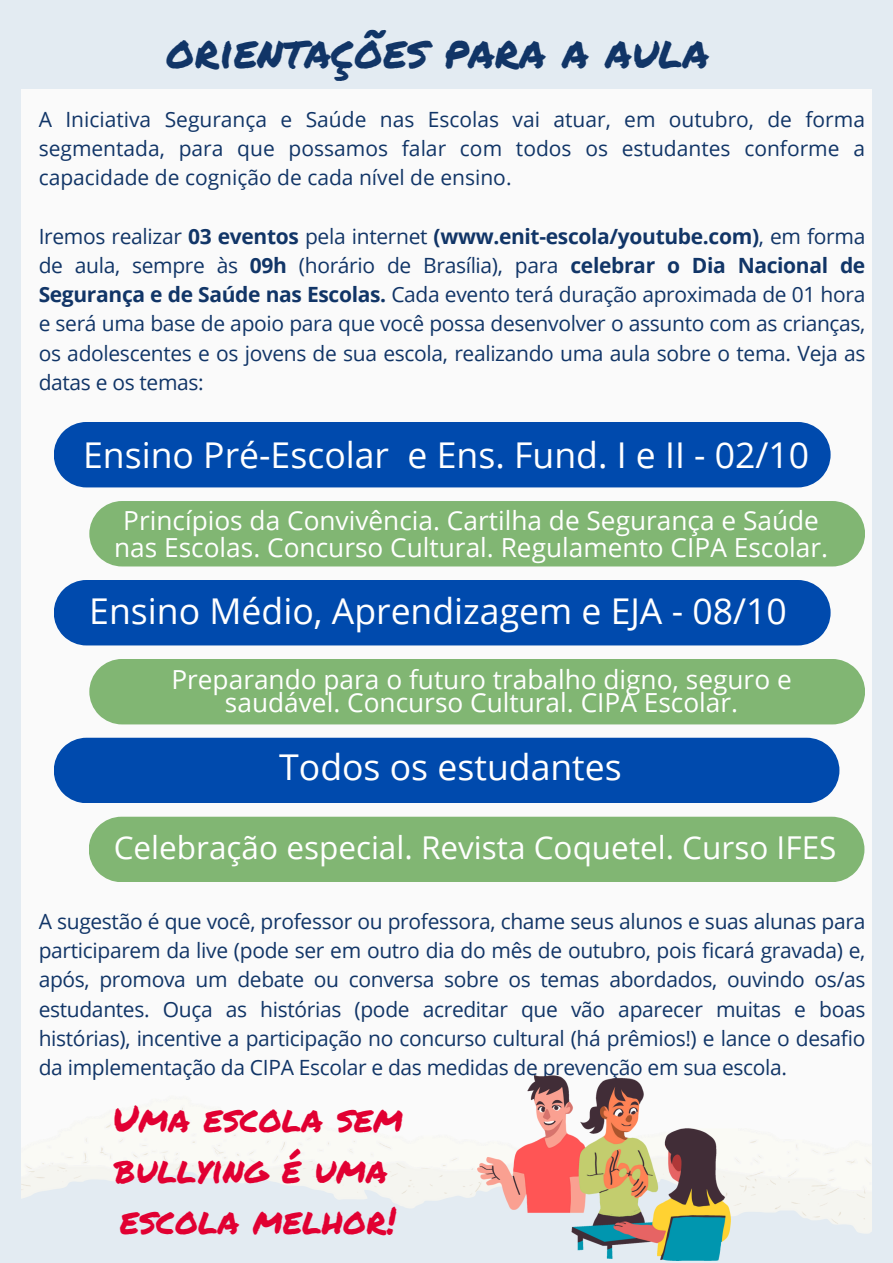
<style>
.page{position:relative;width:893px;height:1263px;background:#e3ebf2}
.page>*{position:absolute;margin:0;border:0;box-sizing:border-box;transform-origin:0 0}
.t1{font:45.38px "Permanent Marker";color:#113567}
.t2{font:36.83px/51.4px "Permanent Marker";color:#e10032}
.t3{font:35.55px "Open Sans";color:#fff}
.t4{font:31.5px "Open Sans";color:#fff}
.t5{font:26.25px/27px "Open Sans";color:#fff;text-align:center}
.t6{font:21px/29.2px "Open Sans";letter-spacing:-.015em;color:#113567;text-align:justify}
.s1{font-weight:700}
</style>
<div class="page">
<img style="left:22px;top:89px;width:849px;height:1172px">
<div style="left:54px;top:422px;width:776px;height:65px;background:#004aad"></div>
<div style="left:89px;top:501px;width:776px;height:65px;background:#81b673"></div>
<div style="left:54px;top:580px;width:776px;height:65px;background:#004aad"></div>
<div style="left:54px;top:738px;width:785px;height:65px;background:#004aad"></div>
<div style="left:89px;top:659px;width:776px;height:65px;background:#81b673"></div>
<div style="left:89px;top:817px;width:775px;height:65px;background:#81b673"></div>
<img style="left:477px;top:1076px;width:254px;height:184px">
<h4 class="t1" style="left:166px;top:18px;width:544px">orientações para a aula</h4>
<p class="t6" style="left:39px;top:104px;width:828px">A Iniciativa Segurança e Saúde nas Escolas vai atuar, em outubro, de forma segmentada, para que possamos falar com todos os estudantes conforme a capacidade de cognição de cada nível de ensino.</p>
<p class="t6" style="left:39px;top:221px;width:828px">Iremos realizar <span class="s1">03 eventos</span> pela internet <span class="s1">(www.enit-escola/youtube.com)</span>, em forma de aula, sempre às <span class="s1">09h</span> (horário de Brasília), para <span class="s1">celebrar o Dia Nacional de Segurança e de Saúde nas Escolas.</span> Cada evento terá duração aproximada de 01 hora e será uma base de apoio para que você possa desenvolver o assunto com as crianças, os adolescentes e os jovens de sua escola, realizando uma aula sobre o tema. Veja as datas e os temas:</p>
<h4 class="t3" style="left:83px;top:430px;width:727px">Ensino Pré-Escolar e Ens. Fund. I e II - 02/10</h4>
<h3 class="t5" style="left:114px;top:507px;width:715px">Princípios da Convivência. Cartilha de Segurança e Saúde nas Escolas. Concurso Cultural. Regulamento CIPA Escolar.</h3>
<p class="t3" style="left:89px;top:586px;width:699px">Ensino Médio, Aprendizagem e EJA - 08/10</p>
<h2 class="t5" style="left:171px;top:667px;width:622px;line-height:23.1px">Preparando para o futuro trabalho digno, seguro e saudável. Concurso Cultural. CIPA Escolar.</h2>
<h2 class="t3" style="left:279px;top:741px;width:344px">Todos os estudantes</h2>
<h2 class="t4" style="left:114px;top:825px;width:724px">Celebração especial. Revista Coquetel. Curso IFES</h2>
<p class="t6" style="left:39px;top:906px;width:828px">A sugestão é que você, professor ou professora, chame seus alunos e suas alunas para participarem da live (pode ser em outro dia do mês de outubro, pois ficará gravada) e, após, promova um debate ou conversa sobre os temas abordados, ouvindo os/as estudantes. Ouça as histórias (pode acreditar que vão aparecer muitas e boas histórias), incentive a participação no concurso cultural (há prêmios!) e lance o desafio da implementação da CIPA Escolar e das medidas de prevenção em sua escola.</p>
<h2 class="t2" style="left:113px;top:1091px;width:292px">Uma escola sem bullying é uma escola melhor!</h2>
</div>
